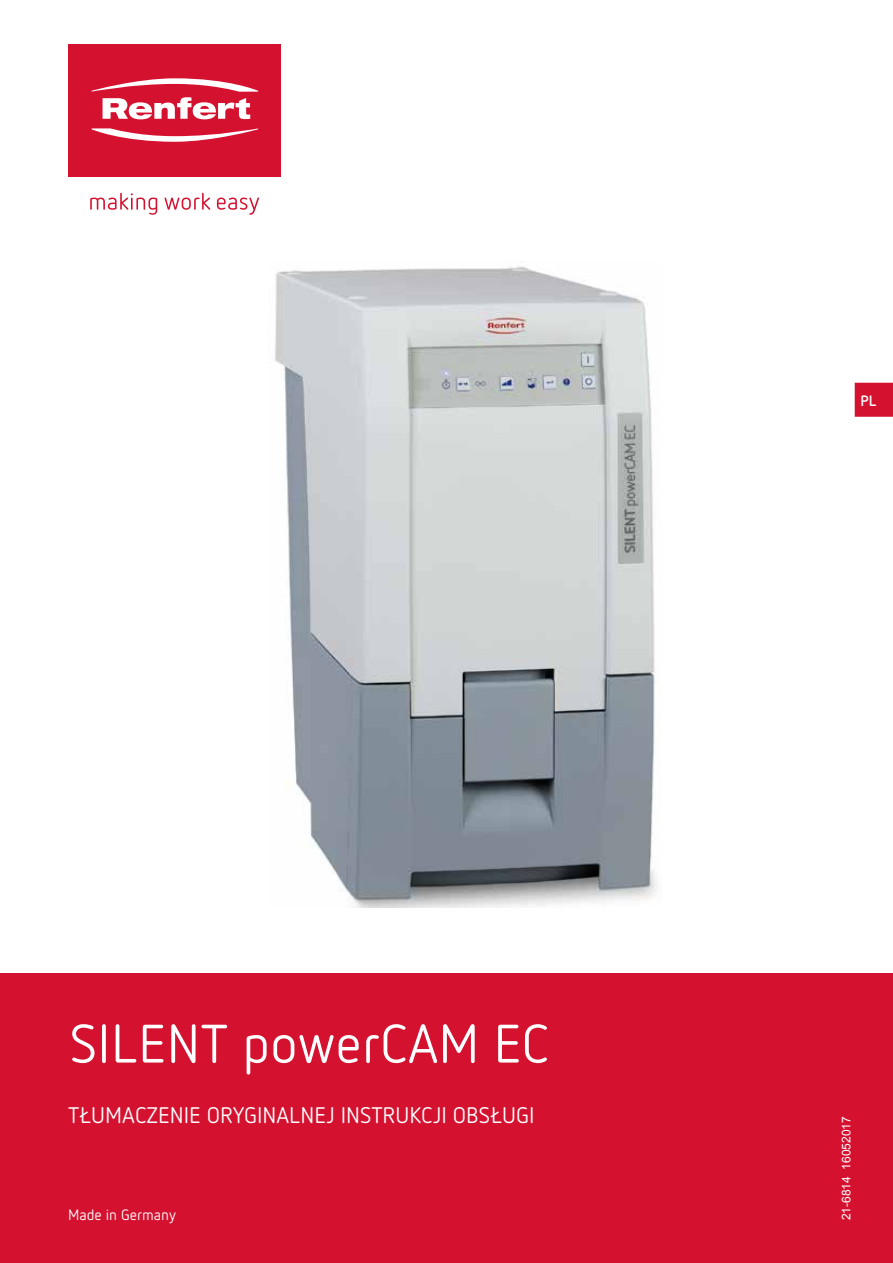
<style>
.page{position:relative;width:893px;height:1263px;background:#fff}
.page>*{position:absolute;margin:0;border:0;box-sizing:border-box;transform-origin:0 0}
.t1{font:54px "Netto Pro";color:#fff}
.t2{font:22.5px "Netto Pro";color:#fff}
.t3{font:15px "Netto Pro";color:#fff}
.t4{font:700 15px "Netto Pro";color:#fff}
.t5{font:12px "Arial";color:#fff}
</style>
<div class="page">
<div style="left:0;top:974px;width:893px;height:289px;background:#d51130"></div>
<div style="left:855px;top:383px;width:37px;height:33px;background:#d51130"></div>
<div style="left:855px;top:383px;width:38px;height:34px;border:2px solid #d51130"></div>
<img style="left:275px;top:266px;width:383px;height:641px">
<svg style="left:90px;top:193px;width:169px;height:22px"></svg>
<div style="left:68px;top:44px;width:213px;height:132px;background:#d51130"></div>
<svg style="left:92px;top:128px;width:166px;height:14px"></svg>
<svg style="left:92px;top:78px;width:166px;height:41px"></svg>
<h1 class="t1" style="left:70px;top:1009px;width:481px">SILENT powerCAM EC</h1>
<p class="t2" style="left:68px;top:1101px;width:468px">TŁUMACZENIE ORYGINALNEJ INSTRUKCJI OBSŁUGI</p>
<p class="t3" style="left:68px;top:1205px;width:109px">Made in Germany</p>
<p class="t4" style="left:860px;top:390px;width:18px">PL</p>
<p class="t5" style="left:838px;top:1220px;width:106px;rotate:-90deg">21-6814 16052017</p>
</div>
